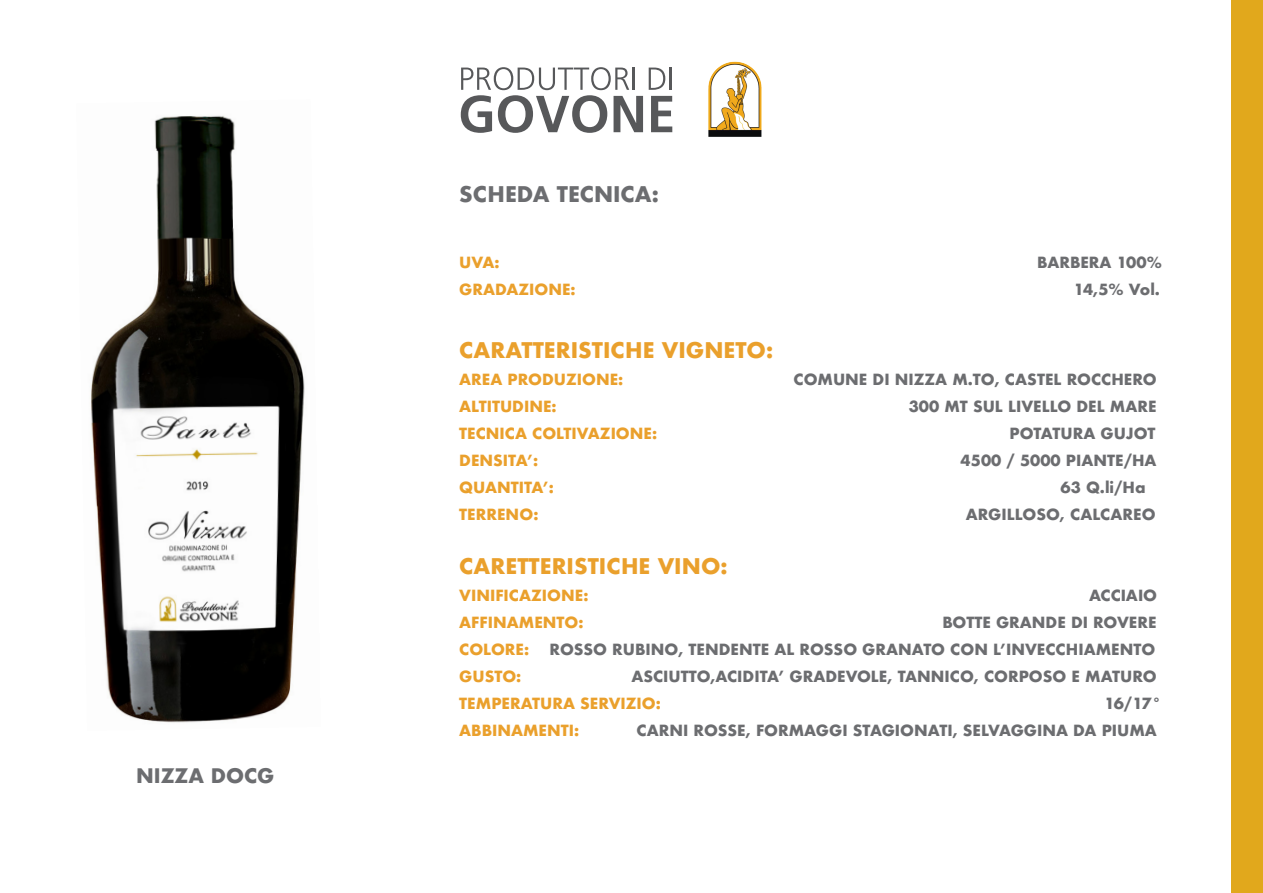
<style>
.page{position:relative;width:1263px;height:893px;background:#fff}
.page>*{position:absolute;margin:0;border:0;box-sizing:border-box;transform-origin:0 0}
.t1{font:700 21px "Futura";color:#eaa02c}
.t2{font:700 21px "Futura";color:#6c6d70}
.t3{font:700 19.5px "Futura";color:#6c6d70}
.t4{font:700 15px "Futura";color:#6c6d70}
.t5{font:700 15px "Futura";color:#eaa02c}
</style>
<div class="page">
<svg style="left:651px;top:96px;width:21px;height:36px"></svg>
<svg style="left:461px;top:67px;width:182px;height:66px"></svg>
<hr style="left:633px;top:68px;width:2px;height:22px;background:#57585a">
<svg style="left:649px;top:68px;width:16px;height:22px"></svg>
<hr style="left:670px;top:68px;width:2px;height:22px;background:#57585a">
<img style="left:708px;top:61px;width:54px;height:76px">
<img style="left:91px;top:115px;width:214px;height:608px">
<div style="left:1231px;top:0;width:32px;height:893px;background:#e1a81c"></div>
<p class="t3" style="left:136px;top:761px;width:140px">NIZZA DOCG</p>
<p class="t2" style="left:459px;top:179px;width:201px">SCHEDA TECNICA:</p>
<p class="t5" style="left:459px;top:252px;width:42px">UVA:</p>
<p class="t4" style="left:1037px;top:252px;width:126px">BARBERA 100%</p>
<p class="t5" style="left:459px;top:279px;width:118px">GRADAZIONE:</p>
<p class="t4" style="left:1074px;top:279px;width:88px">14,5% Vol.</p>
<p class="t1" style="left:459px;top:335px;width:315px">CARATTERISTICHE VIGNETO:</p>
<p class="t5" style="left:459px;top:369px;width:166px">AREA PRODUZIONE:</p>
<p class="t4" style="left:793px;top:369px;width:365px">COMUNE DI NIZZA M.TO, CASTEL ROCCHERO</p>
<p class="t5" style="left:459px;top:396px;width:99px">ALTITUDINE:</p>
<p class="t4" style="left:909px;top:396px;width:249px">300 MT SUL LIVELLO DEL MARE</p>
<p class="t5" style="left:459px;top:423px;width:199px">TECNICA COLTIVAZIONE:</p>
<p class="t4" style="left:1009px;top:423px;width:148px">POTATURA GUJOT</p>
<p class="t5" style="left:459px;top:450px;width:80px">DENSITA’:</p>
<p class="t4" style="left:961px;top:450px;width:197px">4500 / 5000 PIANTE/HA</p>
<p class="t5" style="left:459px;top:477px;width:96px">QUANTITA’:</p>
<p class="t4" style="left:1060px;top:477px;width:87px">63 Q.li/Ha</p>
<p class="t5" style="left:459px;top:504px;width:81px">TERRENO:</p>
<p class="t4" style="left:966px;top:504px;width:191px">ARGILLOSO, CALCAREO</p>
<p class="t1" style="left:459px;top:551px;width:270px">CARETTERISTICHE VINO:</p>
<p class="t5" style="left:459px;top:585px;width:131px">VINIFICAZIONE:</p>
<p class="t4" style="left:1089px;top:585px;width:70px">ACCIAIO</p>
<p class="t5" style="left:459px;top:612px;width:126px">AFFINAMENTO:</p>
<p class="t4" style="left:942px;top:612px;width:216px">BOTTE GRANDE DI ROVERE</p>
<p class="t5" style="left:459px;top:639px;width:71px">COLORE:</p>
<p class="t4" style="left:550px;top:639px;width:607px">ROSSO RUBINO, TENDENTE AL ROSSO GRANATO CON L’INVECCHIAMENTO</p>
<p class="t5" style="left:459px;top:666px;width:64px">GUSTO:</p>
<p class="t4" style="left:631px;top:666px;width:527px">ASCIUTTO,ACIDITA’ GRADEVOLE, TANNICO, CORPOSO E MATURO</p>
<p class="t5" style="left:459px;top:693px;width:203px">TEMPERATURA SERVIZIO:</p>
<p class="t4" style="left:1104px;top:693px;width:59px">16/17°</p>
<p class="t5" style="left:459px;top:720px;width:121px">ABBINAMENTI:</p>
<p class="t4" style="left:637px;top:720px;width:522px">CARNI ROSSE, FORMAGGI STAGIONATI, SELVAGGINA DA PIUMA</p>
</div>
